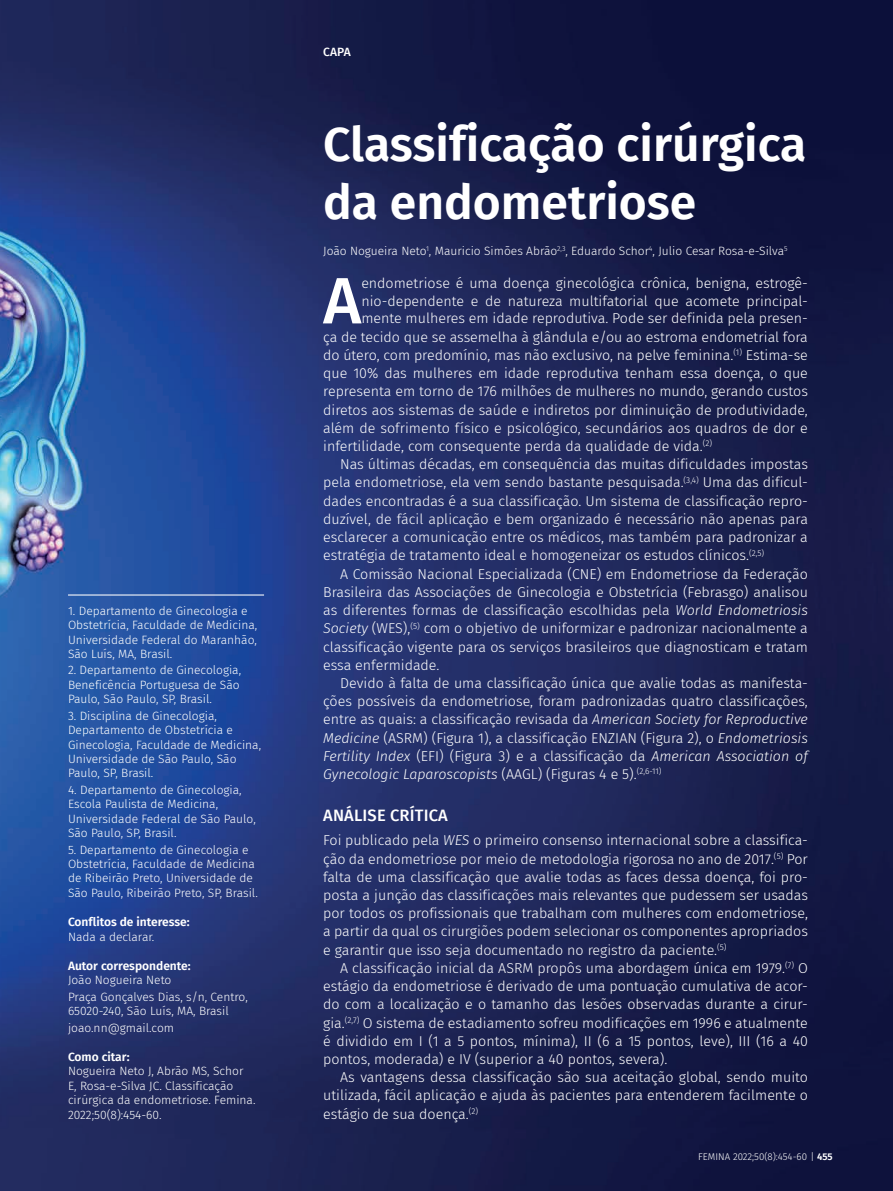
<style>
.page{position:relative;width:893px;height:1191px;background:#fff}
.page>*{position:absolute;margin:0;border:0;box-sizing:border-box;transform-origin:0 0}
.t1{font:500 65.55px "Fira Sans";color:#fff}
.t2{font:600 48px/57.4px "Fira Sans";color:#fff}
.t3{font:500 16.5px "Fira Sans";letter-spacing:.01em;color:#fff}
.t4{font:300 14.25px/18.1px "Fira Sans";color:#fff;text-align:justify}
.t5{font:italic 300 14.25px "Fira Sans";color:#fff}
.t6{font:300 12px/14.4px "Fira Sans";color:#fff}
.t7{font:600 12px "Fira Sans";color:#fff}
.t8{font:500 12px "Fira Sans";color:#fff}
.t9{font:300 9.75px "Fira Sans";color:#fff}
.s1{font-style:italic}
.s2{font-style:normal}
.s3{font-weight:600}
</style>
<div class="page">
<img style="left:0;top:0;width:893px;height:1191px">
<hr style="left:68px;top:594px;width:196px;height:1px;background:#fff">
<p class="t6" style="left:68px;top:603px;width:191px">1. Departamento de Ginecologia e<br>Obstetrícia, Faculdade de Medicina,<br>Universidade Federal do Maranhão,<br>São Luís, MA, Brasil.</p>
<p class="t6" style="left:68px;top:663px;width:175px">2. Departamento de Ginecologia,<br>Beneficência Portuguesa de São<br>Paulo, São Paulo, SP, Brasil.</p>
<p class="t6" style="left:68px;top:708px;width:195px">3. Disciplina de Ginecologia,<br>Departamento de Obstetrícia e<br>Ginecologia, Faculdade de Medicina,<br>Universidade de São Paulo, São<br>Paulo, SP, Brasil.</p>
<p class="t6" style="left:68px;top:782px;width:189px">4. Departamento de Ginecologia,<br>Escola Paulista de Medicina,<br>Universidade Federal de São Paulo,<br>São Paulo, SP, Brasil.</p>
<p class="t6" style="left:68px;top:842px;width:191px">5. Departamento de Ginecologia e Obstetrícia, Faculdade de Medicina de Ribeirão Preto, Universidade de São Paulo, Ribeirão Preto, SP, Brasil.</p>
<p class="t7" style="left:68px;top:912px;width:123px">Conflitos de interesse:</p>
<p class="t6" style="left:68px;top:929px;width:88px">Nada a declarar.</p>
<p class="t7" style="left:68px;top:955px;width:124px">Autor correspondente:</p>
<p class="t6" style="left:68px;top:971px;width:181px;line-height:16.5px">João Nogueira Neto<br>Praça Gonçalves Dias, s/n, Centro,</p>
<p class="t6" style="left:68px;top:1002px;width:162px;line-height:16.5px">65020-240, São Luís, MA, Brasil joao.nn@gmail.com</p>
<p class="t7" style="left:68px;top:1047px;width:63px">Como citar:</p>
<p class="t6" style="left:68px;top:1064px;width:189px">Nogueira Neto J, Abrão MS, Schor<br>E, Rosa-e-Silva JC. Classificação cirúrgica da endometriose. Femina.<br>2022;50(8):454-60.</p>
<p class="t8" style="left:323px;top:42px;width:29px">CAPA</p>
<h2 class="t2" style="left:323px;top:113px;width:485px">Classificação cirúrgica da endometriose</h2>
<p class="t6" style="left:323px;top:243px;width:466px">João Nogueira Neto<sup>1</sup>, Mauricio Simões Abrão<sup>2,3</sup>, Eduardo Schor<sup>4</sup>, Julio Cesar Rosa-e-Silva<sup>5</sup></p>
<h1 class="t1" style="left:323px;top:248px;width:40px">A</h1>
<p class="t4" style="left:361px;top:274px;width:448px">endometriose é uma doença ginecológica crônica, benigna, estrogê-</p>
<p class="t4" style="left:361px;top:291px;width:448px">nio-dependente e de natureza multifatorial que acomete principal-</p>
<p class="t4" style="left:361px;top:309px;width:448px">mente mulheres em idade reprodutiva. Pode ser definida pela presen-</p>
<p class="t4" style="left:323px;top:327px;width:486px">ça de tecido que se assemelha à glândula e/ou ao estroma endometrial fora</p>
<p class="t4" style="left:323px;top:346px;width:486px">do útero, com predomínio, mas não exclusivo, na pelve feminina.<sup>(1)</sup> Estima-se</p>
<p class="t4" style="left:323px;top:364px;width:486px">que 10% das mulheres em idade reprodutiva tenham essa doença, o que</p>
<p class="t4" style="left:323px;top:382px;width:486px">representa em torno de 176 milhões de mulheres no mundo, gerando custos</p>
<p class="t4" style="left:323px;top:400px;width:486px">diretos aos sistemas de saúde e indiretos por diminuição de produtividade,</p>
<p class="t4" style="left:323px;top:419px;width:486px">além de sofrimento físico e psicológico, secundários aos quadros de dor e</p>
<p class="t4" style="left:323px;top:437px;width:390px">infertilidade, com consequente perda da qualidade de vida.<sup>(2)</sup></p>
<p class="t4" style="left:340px;top:455px;width:469px">Nas últimas décadas, em consequência das muitas dificuldades impostas</p>
<p class="t4" style="left:323px;top:473px;width:486px">pela endometriose, ela vem sendo bastante pesquisada.<sup>(3,4)</sup> Uma das dificul-</p>
<p class="t4" style="left:323px;top:491px;width:486px">dades encontradas é a sua classificação. Um sistema de classificação repro-</p>
<p class="t4" style="left:323px;top:510px;width:486px">duzível, de fácil aplicação e bem organizado é necessário não apenas para</p>
<p class="t4" style="left:323px;top:528px;width:486px">esclarecer a comunicação entre os médicos, mas também para padronizar a</p>
<p class="t4" style="left:323px;top:546px;width:443px">estratégia de tratamento ideal e homogeneizar os estudos clínicos.<sup>(2,5)</sup></p>
<p class="t4" style="left:340px;top:564px;width:469px">A Comissão Nacional Especializada (CNE) em Endometriose da Federação</p>
<p class="t4" style="left:323px;top:582px;width:486px">Brasileira das Associações de Ginecologia e Obstetrícia (Febrasgo) analisou</p>
<p class="t4" style="left:323px;top:601px;width:486px">as diferentes formas de classificação escolhidas pela <span class="s1">World Endometriosis</span></p>
<p class="t4" style="left:323px;top:619px;width:486px"><span class="s1">Society</span> (WES),<sup>(5)</sup> com o objetivo de uniformizar e padronizar nacionalmente a</p>
<p class="t4" style="left:323px;top:637px;width:486px">classificação vigente para os serviços brasileiros que diagnosticam e tratam</p>
<p class="t4" style="left:323px;top:655px;width:118px">essa enfermidade.</p>
<p class="t4" style="left:340px;top:674px;width:469px">Devido à falta de uma classificação única que avalie todas as manifesta-</p>
<p class="t4" style="left:323px;top:692px;width:486px">ções possíveis da endometriose, foram padronizadas quatro classificações,</p>
<p class="t4" style="left:323px;top:710px;width:486px">entre as quais: a classificação revisada da <span class="s1">American Society for Reproductive</span></p>
<p class="t4" style="left:323px;top:728px;width:486px"><span class="s1">Medicine</span> (ASRM) (Figura 1), a classificação ENZIAN (Figura 2), o <span class="s1">Endometriosis</span></p>
<p class="t5" style="left:323px;top:746px;width:486px">Fertility Index <span class="s2">(EFI) (Figura 3) e a classificação da</span> American Association of</p>
<p class="t5" style="left:323px;top:764px;width:340px">Gynecologic Laparoscopists <span class="s2">(AAGL) (Figuras 4 e 5).</span><sup>(2,6-11)</sup></p>
<p class="t3" style="left:323px;top:801px;width:126px">ANÁLISE CRÍTICA</p>
<p class="t4" style="left:323px;top:831px;width:486px">Foi publicado pela <span class="s1">WES</span> o primeiro consenso internacional sobre a classifica&shy;ção da endometriose por meio de metodologia rigorosa no ano de 2017.<sup>(5)</sup> Por falta de uma classificação que avalie todas as faces dessa doença, foi pro&shy;posta a junção das classificações mais relevantes que pudessem ser usadas por todos os profissionais que trabalham com mulheres com endometriose, a partir da qual os cirurgiões podem selecionar os componentes apropriados e garantir que isso seja documentado no registro da paciente.<sup>(5)</sup></p>
<p class="t4" style="left:323px;top:958px;width:486px;text-indent:17px">A classificação inicial da ASRM propôs uma abordagem única em 1979.<sup>(7)</sup> O estágio da endometriose é derivado de uma pontuação cumulativa de acor&shy;do com a localização e o tamanho das lesões observadas durante a cirur&shy;gia.<sup>(2,7)</sup> O sistema de estadiamento sofreu modificações em 1996 e atualmente é dividido em I (1 a 5 pontos, mínima), II (6 a 15 pontos, leve), III (16 a 40 pontos, moderada) e IV (superior a 40 pontos, severa).</p>
<p class="t4" style="left:323px;top:1068px;width:486px;text-indent:17px">As vantagens dessa classificação são sua aceitação global, sendo muito utilizada, fácil aplicação e ajuda às pacientes para entenderem facilmente o estágio de sua doença.<sup>(2)</sup></p>
<p class="t9" style="left:698px;top:1149px;width:136px">FEMINA 2022;50(8):454-60 | <span class="s3">455</span></p>
</div>
